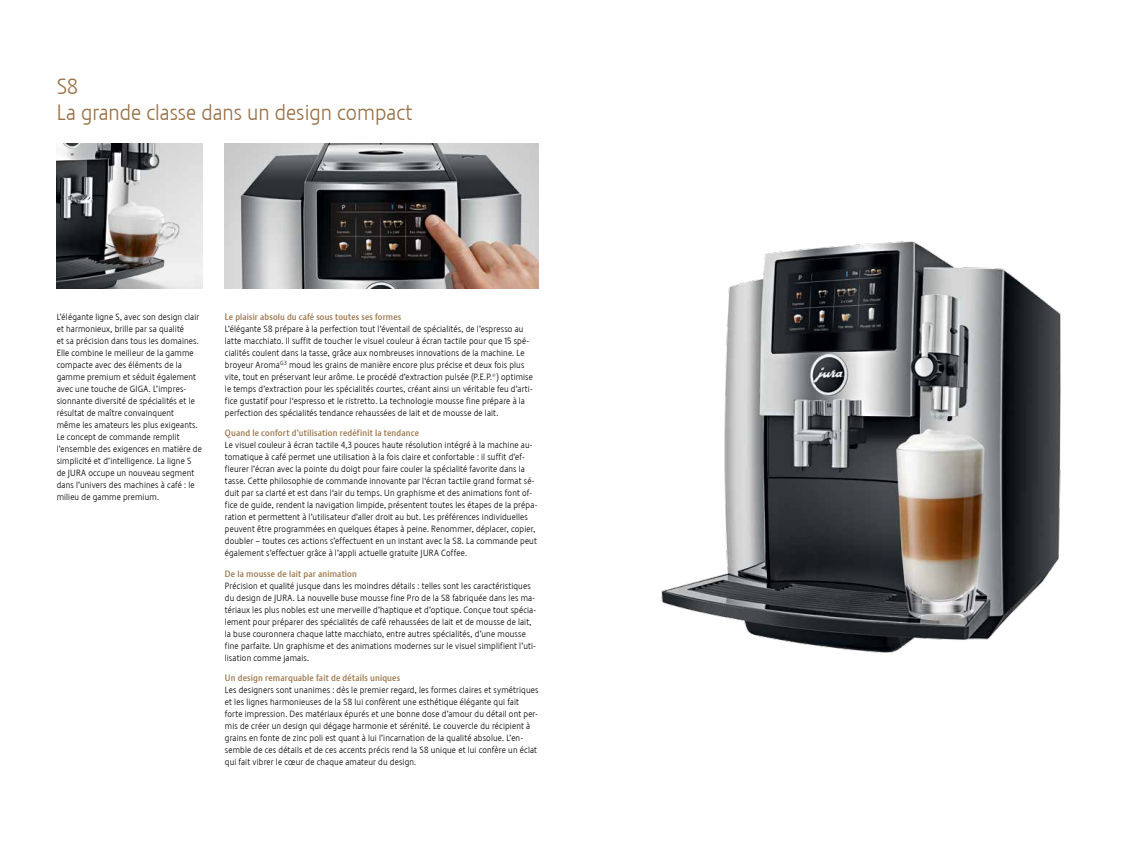
<style>
.page{position:relative;width:1134px;height:842px;background:#fff}
.page>*{position:absolute;margin:0;border:0;box-sizing:border-box;transform-origin:0 0}
.t1{font:22px/26px "Stalemate LF Light";color:#9a7247}
.t2{font:9px/12px "Stalemate LF Light";letter-spacing:.02em;color:#000}
.t3{font:9px "Stalemate LF";letter-spacing:.015em;color:#9a7247}
</style>
<div class="page">
<img style="left:57px;top:143px;width:145px;height:146px">
<img style="left:225px;top:143px;width:314px;height:146px">
<img style="left:661px;top:241px;width:400px;height:412px">
<h1 class="t1" style="left:57px;top:74px;width:357px">S8<br>La grande classe dans un design compact</h1>
<p class="t2" style="left:57px;top:310px;width:147px">L’élégante ligne S, avec son design clair et harmonieux, brille par sa qualité<br>et sa précision dans tous les domaines.<br>Elle combine le meilleur de la gamme compacte avec des éléments de la gamme premium et séduit également avec une touche de GIGA. L’impres&shy;sionnante diversité de spécialités et le résultat de maître convainquent<br>même les amateurs les plus exigeants.<br>Le concept de commande remplit l’ensemble des exigences en matière de simplicité et d’intelligence. La ligne S de JURA occupe un nouveau segment dans l’univers des machines à café : le milieu de gamme premium.</p>
<p class="t3" style="left:225px;top:311px;width:178px">Le plaisir absolu du café sous toutes ses formes</p>
<p class="t2" style="left:225px;top:323px;width:310px">L’élégante S8 prépare à la perfection tout l’éventail de spécialités, de l’espresso au latte macchiato. Il suffit de toucher le visuel couleur à écran tactile pour que 15 spé&shy;cialités coulent dans la tasse, grâce aux nombreuses innovations de la machine. Le broyeur Aroma<sup>G3</sup> moud les grains de manière encore plus précise et deux fois plus vite, tout en préservant leur arôme. Le procédé d’extraction pulsée (P.E.P.®) optimise le temps d’extraction pour les spécialités courtes, créant ainsi un véritable feu d’arti&shy;fice gustatif pour l‘espresso et le ristretto. La technologie mousse fine prépare à la perfection des spécialités tendance rehaussées de lait et de mousse de lait.</p>
<p class="t3" style="left:225px;top:428px;width:196px">Quand le confort d’utilisation redéfinit la -tendance</p>
<p class="t2" style="left:225px;top:439px;width:314px">Le visuel couleur à écran tactile 4,3 pouces haute résolution intégré à la machine au&shy;tomatique à café permet une utilisation à la fois claire et confortable : il suffit d’ef&shy;fleurer l’écran avec la pointe du doigt pour faire couler la spécialité favorite dans la tasse. Cette philosophie de commande innovante par l‘écran tactile grand format sé&shy;duit par sa clarté et est dans l‘air du temps. Un graphisme et des animations font of&shy;fice de guide, rendent la navigation limpide, présentent toutes les étapes de la prépa&shy;ration et permettent à l’utilisateur d’aller droit au but. Les préférences individuelles peuvent être programmées en quelques étapes à peine. Renommer, déplacer, copier, doubler – toutes ces actions s’effectuent en un instant avec la S8. La commande peut également s’effectuer grâce à l’appli actuelle gratuite JURA Coffee.</p>
<p class="t3" style="left:225px;top:568px;width:134px">De la mousse de lait par animation</p>
<p class="t2" style="left:225px;top:580px;width:313px">Précision et qualité jusque dans les moindres détails : telles sont les caractéristiques du design de JURA. La nouvelle buse mousse fine Pro de la S8 fabriquée dans les ma&shy;tériaux les plus nobles est une merveille d’haptique et d’optique. Conçue tout spécia&shy;lement pour préparer des spécialités de café rehaussées de lait et de mousse de lait, la buse couronnera chaque latte macchiato, entre autres spécialités, d’une mousse fine parfaite. Un graphisme et des animations modernes sur le visuel simplifient l’uti&shy;lisation comme jamais.</p>
<p class="t3" style="left:225px;top:673px;width:177px">Un design remarquable fait de détails uniques</p>
<p class="t2" style="left:225px;top:684px;width:315px">Les designers sont unanimes : dès le premier regard, les formes claires et symétriques et les lignes harmonieuses de la S8 lui confèrent une esthétique élégante qui fait forte impression. Des matériaux épurés et une bonne dose d’amour du détail ont per&shy;mis de créer un design qui dégage harmonie et sérénité. Le couvercle du récipient à grains en fonte de zinc poli est quant à lui l’incarnation de la qualité absolue. L’en&shy;semble de ces détails et de ces accents précis rend la S8 unique et lui confère un éclat qui fait vibrer le cœur de chaque amateur du design.</p>
</div>
